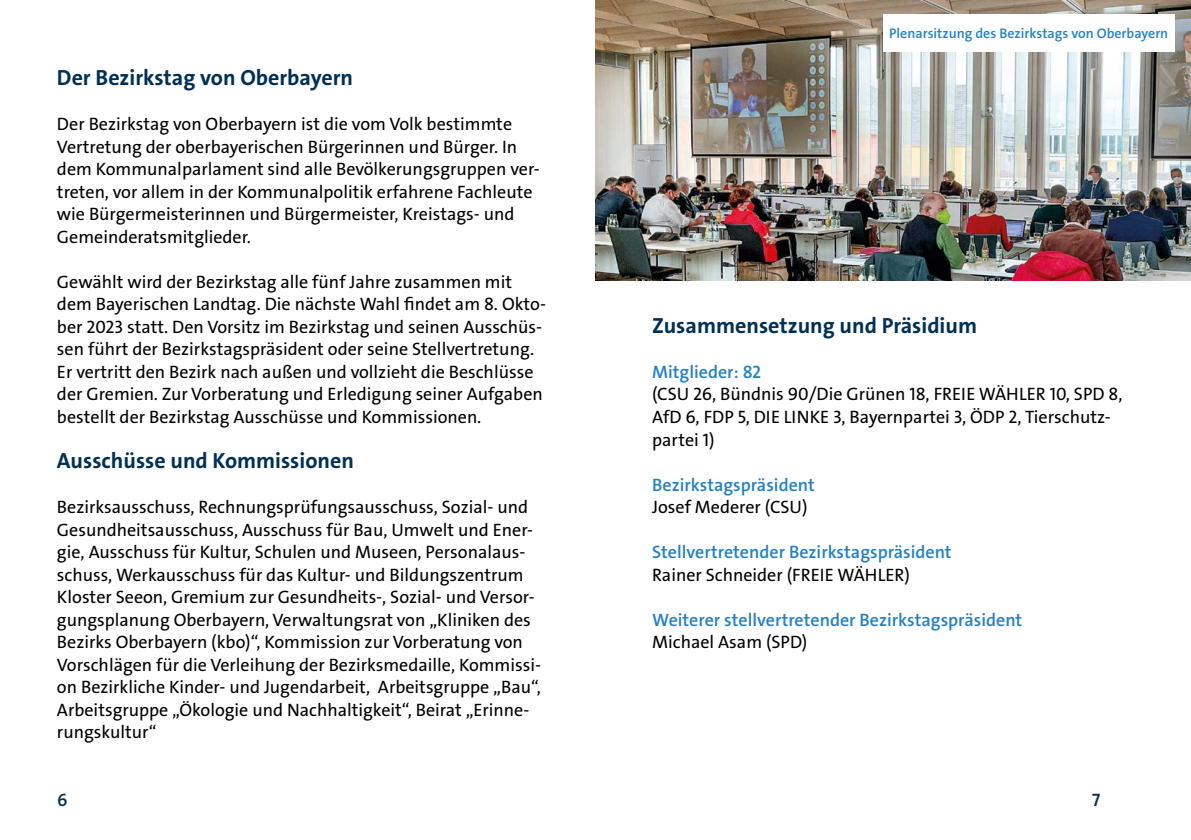
<style>
.page{position:relative;width:1191px;height:840px;background:#fff}
.page>*{position:absolute;margin:0;border:0;box-sizing:border-box;transform-origin:0 0}
.p_fließtext{font:22px "The Sans LP7 Bld";color:#003056}
.p_fließtext-2{font:18px/22.4px "The Sans LP5 Plain";color:#000}
.p_fließtext-3{font:18px/22.4px "The Sans LP6 Se Bld";color:#2581c4}
.t1{font:18px "The Sans LP6 Se Bld";color:#003056}
.t2{font:14px "The Sans LP6 Se Bld";color:#2581c4}
.s1{font-family:"The Sans LP6 Se Bld";color:#2581c4}
.s2{font-family:"The Sans LP5 Plain";color:#000}
</style>
<div class="page">
<img style="left:595px;top:0;width:596px;height:280px">
<div style="left:883px;top:14px;width:292px;height:38px;background:#fff"></div>
<h2 class="p_fließtext" style="left:57px;top:63px;width:298px">Der Bezirkstag von Oberbayern</h2>
<p class="p_fließtext-2" style="left:57px;top:113px;width:484px">Der Bezirkstag von Oberbayern ist die vom Volk bestimmte Vertretung der oberbayerischen Bürgerinnen und Bürger. In dem Kommunalparlament sind alle Bevölkerungsgruppen ver&shy;treten, vor allem in der Kommunalpolitik erfahrene Fachleute wie Bürgermeisterinnen und Bürgermeister, Kreistags- und Gemeinderatsmitglieder.</p>
<p class="p_fließtext-2" style="left:57px;top:270px;width:490px">Gewählt wird der Bezirkstag alle fünf Jahre zusammen mit dem Bayerischen Landtag. Die nächste Wahl findet am 8. Okto&shy;ber 2023 statt. Den Vorsitz im Bezirkstag und seinen Ausschüs&shy;sen führt der Bezirkstagspräsident oder seine Stellvertretung.<br>Er vertritt den Bezirk nach außen und vollzieht die Beschlüsse der Gremien. Zur Vorberatung und Erledigung seiner Aufgaben bestellt der Bezirkstag Ausschüsse und Kommissionen.</p>
<p class="p_fließtext" style="left:57px;top:446px;width:298px">Ausschüsse und Kommissionen</p>
<p class="p_fließtext-2" style="left:57px;top:495px;width:485px">Bezirksausschuss, Rechnungsprüfungsausschuss, Sozial- und Gesundheitsausschuss, Ausschuss für Bau, Umwelt und Ener&shy;gie, Ausschuss für Kultur, Schulen und Museen, Personalaus&shy;schuss, Werkausschuss für das Kultur- und Bildungszentrum Kloster Seeon, Gremium zur Gesundheits-, Sozial- und Versor&shy;gungsplanung Oberbayern, Verwaltungsrat von „Kliniken des Bezirks Oberbayern (kbo)“, Kommission zur Vorberatung von Vorschlägen für die Verleihung der Bezirksmedaille, Kommissi&shy;on Bezirkliche Kinder- und Jugendarbeit, Arbeitsgruppe „Bau“, Arbeitsgruppe „Ökologie und Nachhaltigkeit“, Beirat „Erinne&shy;rungskultur“</p>
<p class="t2" style="left:889px;top:24px;width:280px">Plenarsitzung des Bezirkstags von Oberbayern</p>
<h2 class="p_fließtext" style="left:652px;top:311px;width:326px">Zusammensetzung und Präsidium</h2>
<p class="p_fließtext-2" style="left:652px;top:360px;width:472px"><span class="s1">Mitglieder: 82<br></span>(CSU 26, Bündnis 90/Die Grünen 18, FREIE WÄHLER 10, SPD 8, AfD 6, FDP 5, DIE LINKE 3, Bayernpartei 3, ÖDP 2, Tierschutz&shy;partei 1)</p>
<p class="p_fließtext-3" style="left:652px;top:473px;width:164px">Bezirkstagspräsident<br><span class="s2">Josef Mederer (CSU)</span></p>
<p class="p_fließtext-3" style="left:652px;top:540px;width:301px">Stellvertretender Bezirkstagspräsident<br><span class="s2">Rainer Schneider (FREIE WÄHLER)</span></p>
<p class="p_fließtext-3" style="left:652px;top:608px;width:371px">Weiterer stellvertretender Bezirkstagspräsident<br><span class="s2">Michael Asam (SPD)</span></p>
<p class="t1" style="left:57px;top:787px;width:12px">6</p>
<p class="t1" style="left:1092px;top:787px;width:10px">7</p>
</div>
